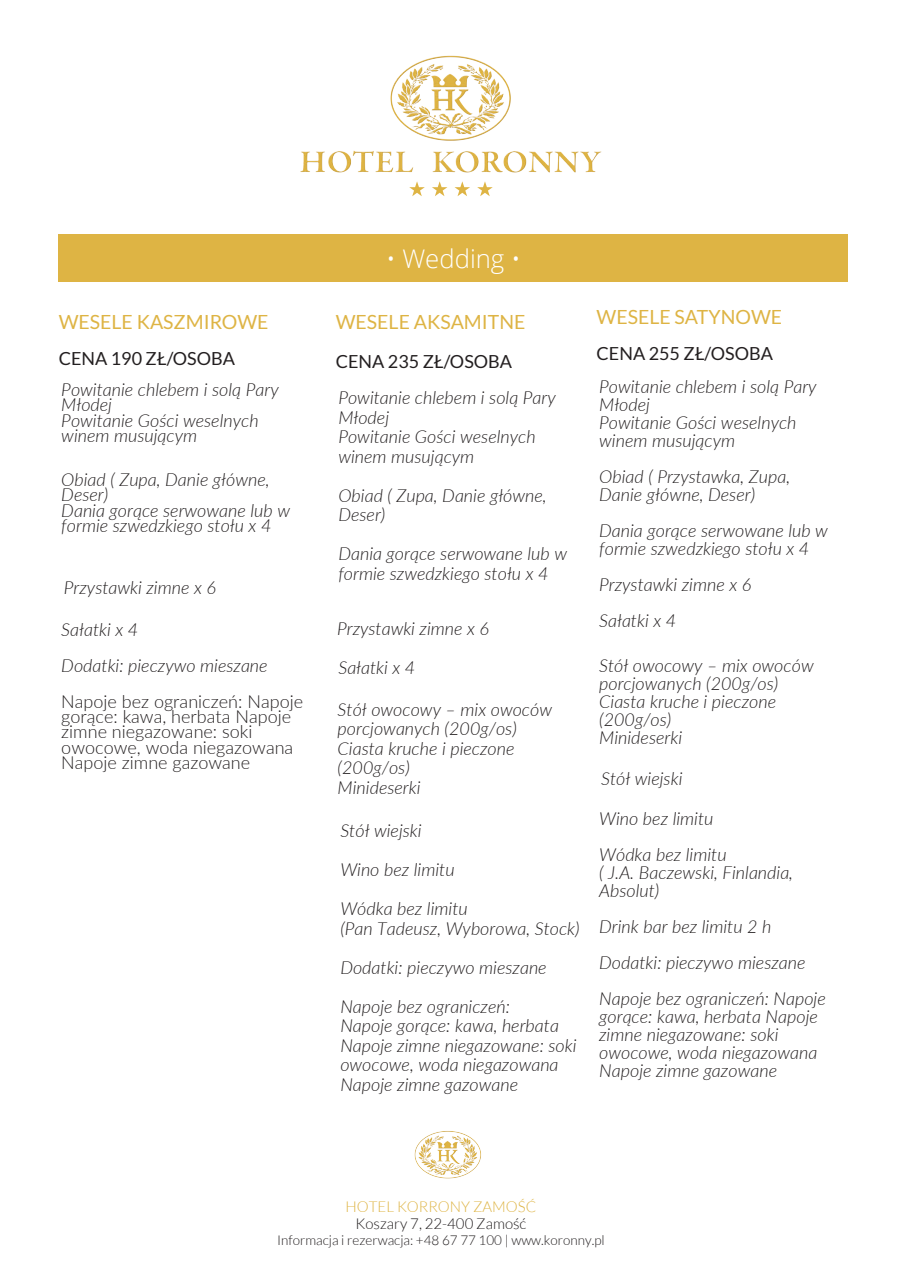
<style>
.page{position:relative;width:902px;height:1272px;background:#fff}
.page>*{position:absolute;margin:0;border:0;box-sizing:border-box;transform-origin:0 0}
.t1{font:300 25.65px "Open Sans";color:#fff}
.t2{font:19.5px "Lato";color:#deb444}
.t3{font:italic 300 18px/18px "Lato";color:#231f20}
.t4{font:300 18px/15.5px "Lato";color:#231f20}
.t5{font:18px "Lato";color:#231f20}
.t6{font:300 15px "Lato";color:#231f20}
.t7{font:300 15px "Lato";color:#deb444}
.t8{font:300 13.5px "Lato";color:#231f20}
</style>
<div class="page">
<div style="left:59px;top:235px;width:789px;height:47px;background:#deb444"></div>
<img style="left:300px;top:55px;width:302px;height:118px">
<svg style="left:409px;top:181px;width:16px;height:15px"></svg>
<svg style="left:432px;top:181px;width:15px;height:15px"></svg>
<svg style="left:454px;top:181px;width:16px;height:15px"></svg>
<svg style="left:477px;top:181px;width:15px;height:15px"></svg>
<img style="left:414px;top:1131px;width:67px;height:48px">
<p class="t2" style="left:59px;top:311px;width:211px">WESELE KASZMIROWE</p>
<p class="t5" style="left:59px;top:348px;width:178px">CENA 190 ZŁ/OSOBA</p>
<p class="t3" style="left:61px;top:381px;width:219px;line-height:15.5px">Powitanie chlebem i solą Pary<br>Młodej<br>Powitanie Gości weselnych winem musującym</p>
<p class="t3" style="left:61px;top:471px;width:230px;line-height:15.5px">Obiad ( Zupa, Danie główne,<br>Deser)<br>Dania gorące serwowane lub w formie szwedzkiego stołu x 4</p>
<p class="t3" style="left:64px;top:578px;width:154px">Przystawki zimne x 6</p>
<p class="t3" style="left:61px;top:610px;width:208px;line-height:36px">Sałatki x 4<br>Dodatki: pieczywo mieszane</p>
<p class="t4" style="left:61px;top:692px;width:243px">Napoje bez ograniczeń: Napoje gorące: kawa, herbata Napoje zimne niegazowane: soki owocowe, woda niegazowana<br>Napoje zimne gazowane</p>
<h1 class="t1" style="left:386px;top:241px;width:136px">• Wedding •</h1>
<p class="t2" style="left:336px;top:311px;width:191px">WESELE AKSAMITNE</p>
<p class="t5" style="left:336px;top:351px;width:178px">CENA 235 ZŁ/OSOBA</p>
<p class="t3" style="left:338px;top:387px;width:219px;line-height:19.5px">Powitanie chlebem i solą Pary<br>Młodej<br>Powitanie Gości weselnych winem musującym</p>
<p class="t3" style="left:338px;top:485px;width:210px;line-height:19.5px">Obiad ( Zupa, Danie główne,<br>Deser)</p>
<p class="t3" style="left:338px;top:543px;width:230px;line-height:19.5px">Dania gorące serwowane lub w formie szwedzkiego stołu x 4</p>
<p class="t3" style="left:337px;top:608px;width:154px;line-height:39px">Przystawki zimne x 6<br>Sałatki x 4</p>
<p class="t3" style="left:337px;top:699px;width:216px;line-height:19.5px">Stół owocowy – mix owoców porcjowanych (200g/os)<br>Ciasta kruche i pieczone (200g/os)<br>Minideserki</p>
<p class="t3" style="left:340px;top:810px;width:129px;line-height:39px">Stół wiejski<br>Wino bez limitu<br>Wódka bez limitu</p>
<p class="t3" style="left:340px;top:908px;width:241px;line-height:39px">(Pan Tadeusz, Wyborowa, Stock)<br>Dodatki: pieczywo mieszane<br>Napoje bez ograniczeń:</p>
<p class="t3" style="left:340px;top:1015px;width:238px;line-height:19.5px">Napoje gorące: kawa, herbata<br>Napoje zimne niegazowane: soki owocowe, woda niegazowana<br>Napoje zimne gazowane</p>
<p class="t2" style="left:596px;top:306px;width:187px">WESELE SATYNOWE</p>
<p class="t5" style="left:596px;top:343px;width:178px">CENA 255 ZŁ/OSOBA</p>
<p class="t3" style="left:599px;top:377px;width:219px">Powitanie chlebem i solą Pary<br>Młodej<br>Powitanie Gości weselnych winem musującym</p>
<p class="t3" style="left:599px;top:467px;width:192px">Obiad ( Przystawka, Zupa,<br>Danie główne, Deser)</p>
<p class="t3" style="left:599px;top:521px;width:230px">Dania gorące serwowane lub w formie szwedzkiego stołu x 4</p>
<p class="t3" style="left:599px;top:566px;width:154px;line-height:36px">Przystawki zimne x 6<br>Sałatki x 4</p>
<p class="t3" style="left:599px;top:655px;width:216px">Stół owocowy – mix owoców porcjowanych (200g/os)<br>Ciasta kruche i pieczone (200g/os)<br>Minideserki</p>
<p class="t3" style="left:601px;top:769px;width:83px">Stół wiejski</p>
<p class="t3" style="left:599px;top:800px;width:129px;line-height:36px">Wino bez limitu<br>Wódka bez limitu</p>
<p class="t3" style="left:599px;top:863px;width:195px">( J.A. Baczewski, Finlandia,<br>Absolut)</p>
<p class="t3" style="left:599px;top:908px;width:228px;line-height:36px">Drink bar bez limitu 2 h<br>Dodatki: pieczywo mieszane<br>Napoje bez ograniczeń: Napoje</p>
<p class="t3" style="left:599px;top:1007px;width:220px">gorące: kawa, herbata Napoje zimne niegazowane: soki owocowe, woda niegazowana<br>Napoje zimne gazowane</p>
<p class="t7" style="left:345px;top:1198px;width:192px">HOTEL KORRONY ZAMOŚĆ</p>
<p class="t6" style="left:355px;top:1215px;width:172px">Koszary 7, 22-400 Zamość</p>
<p class="t8" style="left:277px;top:1233px;width:329px">Informacja i rezerwacja: +48 67 77 100 | www.koronny.pl</p>
</div>
